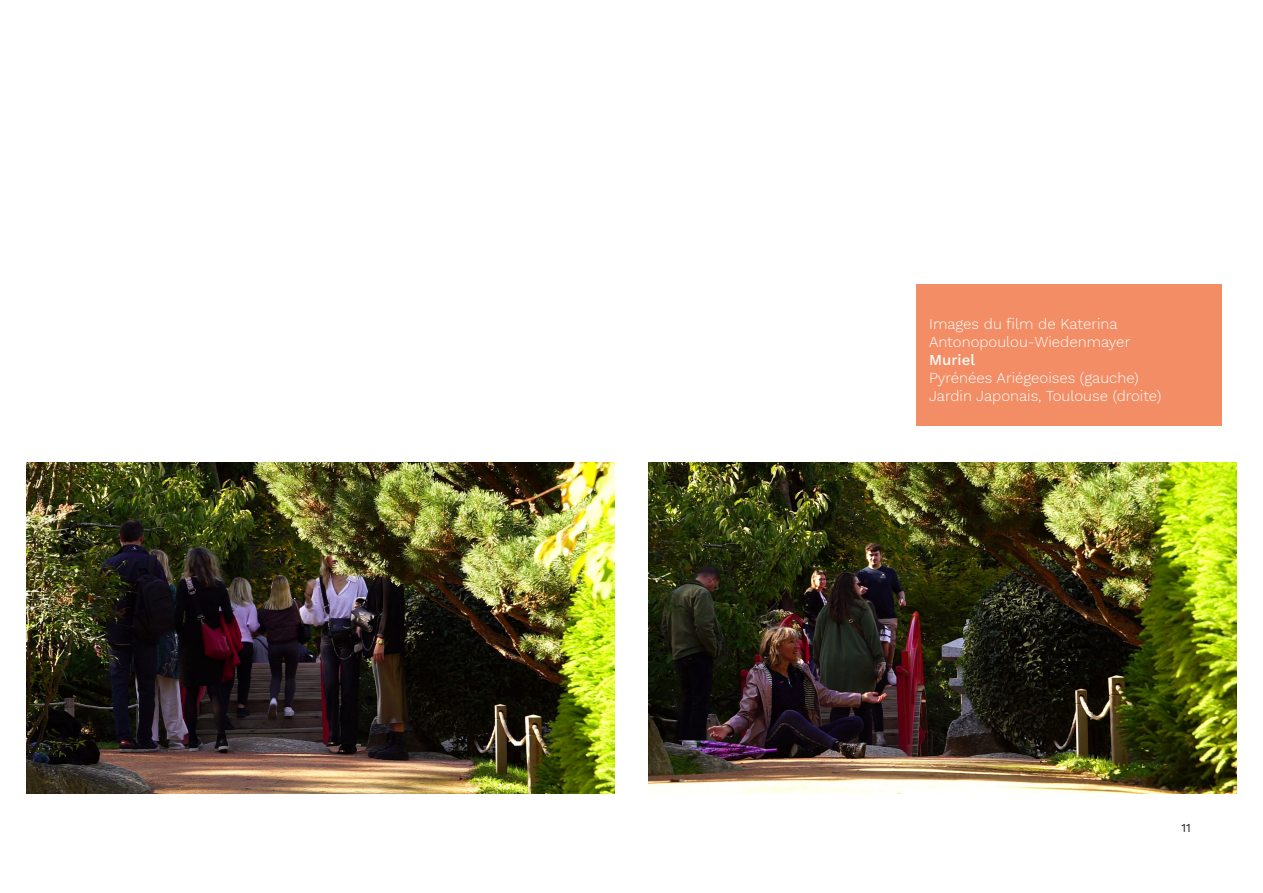
<style>
.page{position:relative;width:1263px;height:893px;background:#fff}
.page>*{position:absolute;margin:0;border:0;box-sizing:border-box;transform-origin:0 0}
.Texte_encadrés{font:300 15px/18px "Work Sans";color:#fff}
.Texte_encadrés-2{font:15px "Work Sans";color:#fff}
.t1{font:12px "Work Sans";color:#231f20}
</style>
<div class="page">
<img style="left:648px;top:463px;width:588px;height:331px">
<img style="left:26px;top:463px;width:589px;height:331px">
<div style="left:916px;top:284px;width:306px;height:141px;background:#f28d65"></div>
<p class="Texte_encadrés" style="left:929px;top:314px;width:203px">Images du film de Katerina<br>Antonopoulou-Wiedenmayer</p>
<p class="Texte_encadrés-2" style="left:929px;top:348px;width:47px">Muriel</p>
<p class="Texte_encadrés" style="left:929px;top:368px;width:211px">Pyrénées Ariégeoises (gauche)</p>
<p class="Texte_encadrés" style="left:929px;top:386px;width:234px">Jardin Japonais, Toulouse (droite)</p>
<p class="t1" style="left:1181px;top:819px;width:11px">11</p>
</div>
